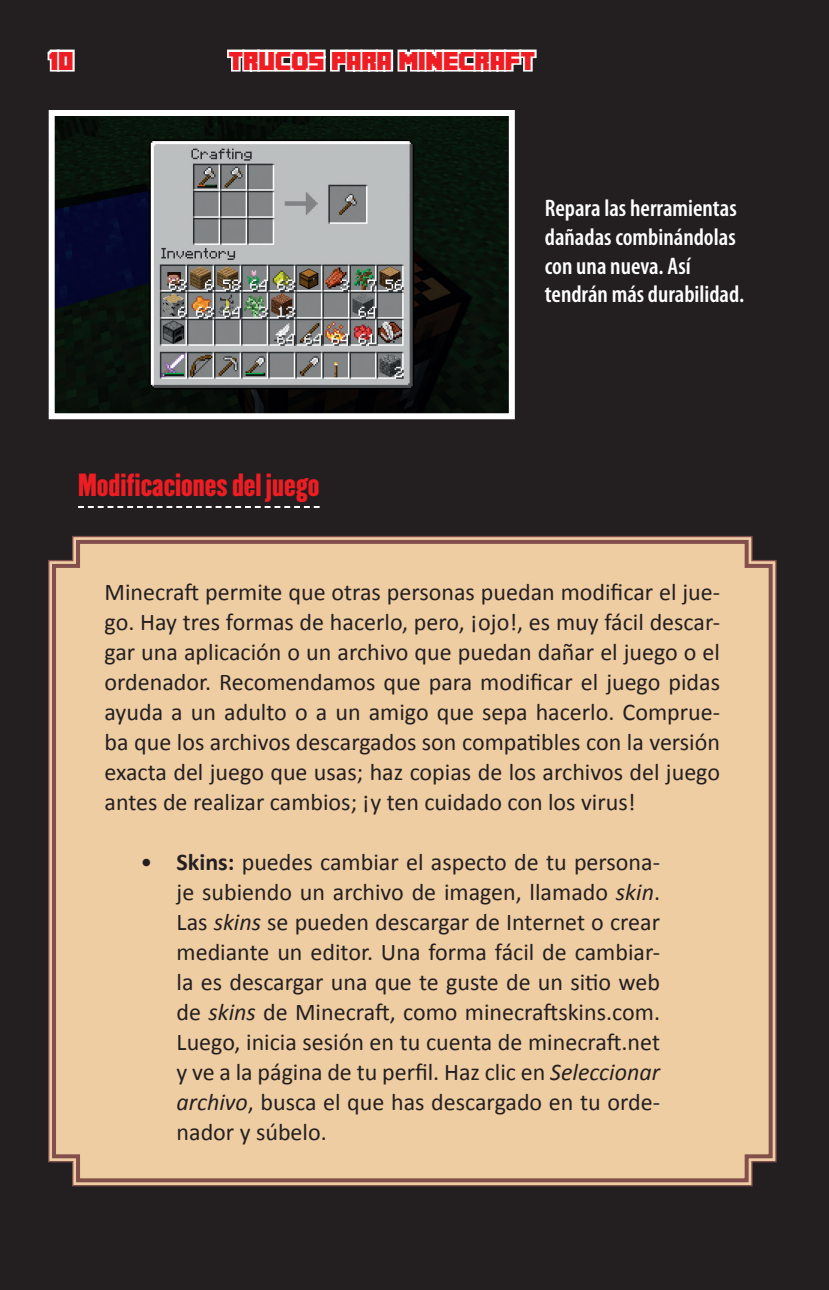
<style>
.page{position:relative;width:829px;height:1290px;background:#fff}
.page>*{position:absolute;margin:0;border:0;box-sizing:border-box;transform-origin:0 0}
.t1{font:28px "Champion HTF Lightweight";color:#ee1d23}
.t2{font:24px/30px "Calibri";color:#231f20;text-align:justify}
.t3{font:600 condensed 24px/28.8px "Myriad Pro";color:#fff}
.t4{font:18px "Mine Crafter 3";color:#ee1d23}
.s1{font-weight:700}
.s2{font-style:italic}
</style>
<div class="page">
<div style="left:0;top:0;width:829px;height:1289px;background:#231f20"></div>
<svg style="left:227px;top:49px;width:310px;height:23px"></svg>
<svg style="left:47px;top:49px;width:28px;height:23px"></svg>
<img style="left:56px;top:117px;width:452px;height:295px">
<div style="left:49px;top:110px;width:466px;height:309px;border:6px solid #fff"></div>
<div style="left:50px;top:538px;width:724px;height:646px;background:#efcda3"></div>
<svg style="left:78px;top:506px;width:242px;height:2px"></svg>
<p class="t4" style="left:50px;top:53px;width:26px">10</p>
<p class="t4" style="left:229px;top:53px;width:309px">TRUCOS PARA MINECRAFT</p>
<p class="t3" style="left:545px;top:193px;width:201px">Repara las herramientas dañadas combinándolas con una nueva. Así tendrán más durabilidad.</p>
<p class="t1" style="left:78px;top:466px;width:243px">Modificaciones del juego</p>
<p class="t2" style="left:105px;top:575px;width:617px">Minecraft permite que otras personas puedan modificar el jue&shy;go. Hay tres formas de hacerlo, pero, ¡ojo!, es muy fácil descar&shy;gar una aplicación o un archivo que puedan dañar el juego o el ordenador. Recomendamos que para modificar el juego pidas ayuda a un adulto o a un amigo que sepa hacerlo. Comprue&shy;ba que los archivos descargados son compatibles con la versión exacta del juego que usas; haz copias de los archivos del juego antes de realizar cambios; ¡y ten cuidado con los virus!</p>
<p class="t2" style="left:177px;top:845px;width:485px;text-indent:-36px">• <span class="s1">Skins:</span> puedes cambiar el aspecto de tu persona&shy;je subiendo un archivo de imagen, llamado <span class="s2">skin</span>.<br>Las <span class="s2">skins</span> se pueden descargar de Internet o crear mediante un editor. Una forma fácil de cambiar&shy;la es descargar una que te guste de un sitio web de <span class="s2">skins</span> de Minecraft, como minecraftskins.com.<br>Luego, inicia sesión en tu cuenta de minecraft.net y ve a la página de tu perfil. Haz clic en <span class="s2">Seleccionar archivo</span>, busca el que has descargado en tu orde&shy;nador y súbelo.</p>
</div>
